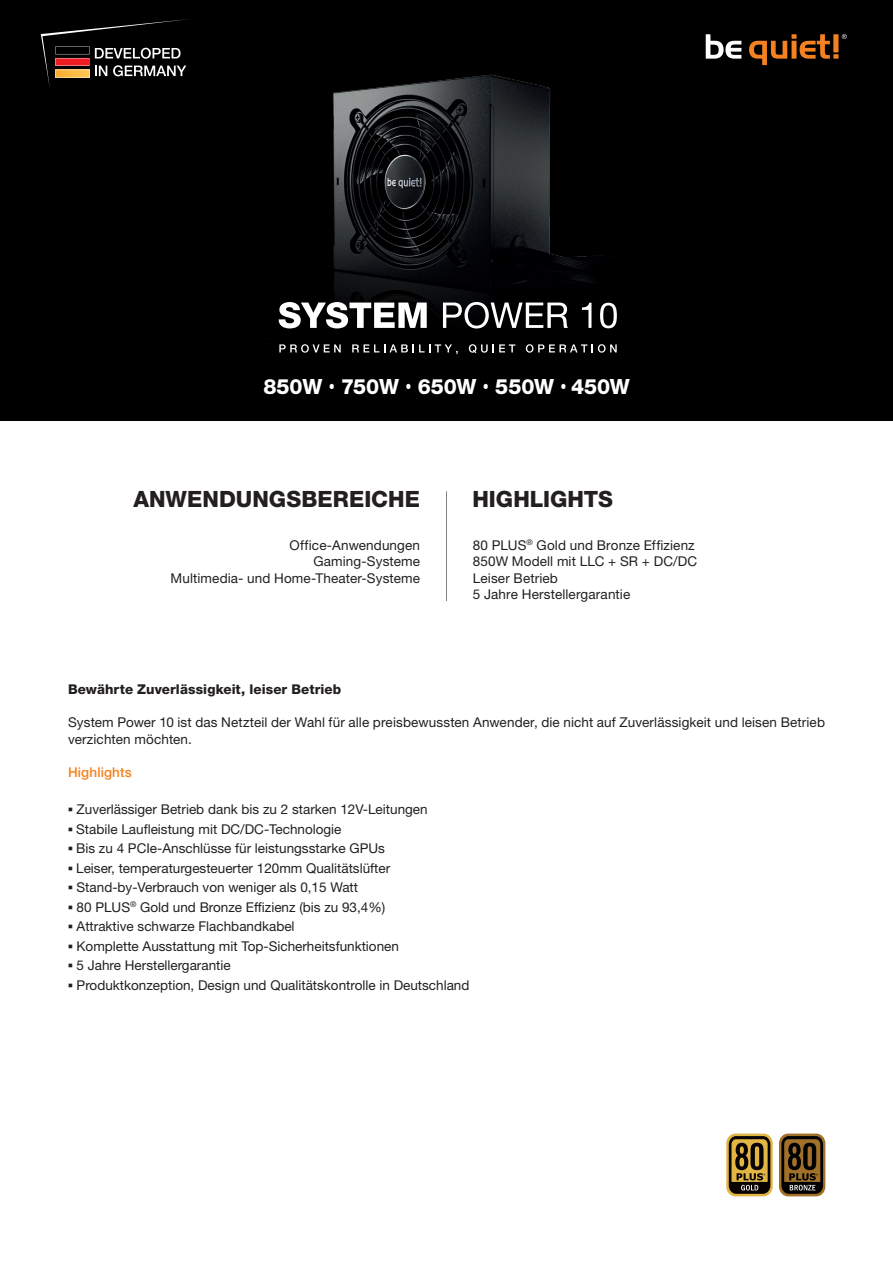
<style>
.page{position:relative;width:893px;height:1263px;background:#fff}
.page>*{position:absolute;margin:0;border:0;box-sizing:border-box;transform-origin:0 0}
.t1{font:800 22.5px "Helvetica Neue LT Pro";letter-spacing:.005em;color:#231f20}
.t2{font:800 21px "Helvetica Neue LT Pro";letter-spacing:-.005em;color:#fff}
.t3{font:13.5px/16.5px "Helvetica Neue LT Pro";color:#231f20}
.t4{font:800 13.5px "Helvetica Neue LT Pro";letter-spacing:.005em;color:#231f20}
.t5{font:500 13.5px "Helvetica Neue LT Pro";letter-spacing:.01em;color:#f58220}
.s1{font-family:"Arial Narrow";font-weight:400}
.s2{font-family:"Franklin Gothic";font-weight:500}
</style>
<div class="page">
<div style="left:0;top:0;width:893px;height:421px;background:#000001"></div>
<svg style="left:706px;top:34px;width:35px;height:25px"></svg>
<svg style="left:749px;top:34px;width:98px;height:31px"></svg>
<hr style="left:446px;top:491px;width:1px;height:110px;background:#808285">
<img style="left:278px;top:74px;width:333px;height:281px">
<svg style="left:726px;top:1133px;width:47px;height:63px"></svg>
<svg style="left:729px;top:1136px;width:41px;height:58px;background:#675222"></svg>
<svg style="left:779px;top:1133px;width:46px;height:63px"></svg>
<svg style="left:781px;top:1136px;width:42px;height:58px;background:#4b3718"></svg>
<svg style="left:279px;top:344px;width:62px;height:9px"></svg>
<svg style="left:352px;top:344px;width:106px;height:10px"></svg>
<svg style="left:469px;top:344px;width:46px;height:9px"></svg>
<svg style="left:526px;top:344px;width:91px;height:9px"></svg>
<svg style="left:279px;top:302px;width:148px;height:26px"></svg>
<svg style="left:443px;top:302px;width:125px;height:26px"></svg>
<svg style="left:582px;top:303px;width:9px;height:25px"></svg>
<svg style="left:600px;top:303px;width:17px;height:25px"></svg>
<svg style="left:41px;top:19px;width:146px;height:69px"></svg>
<h2 class="t2" style="left:263px;top:374px;width:368px">850W <span class="s1">•</span> 750W <span class="s1">•</span> 650W <span class="s1">•</span> 550W <span class="s1">•</span> 450W</h2>
<h1 class="t1" style="left:133px;top:486px;width:288px">ANWENDUNGSBEREICHE</h1>
<h1 class="t1" style="left:472px;top:486px;width:142px">HIGHLIGHTS</h1>
<p class="t3" style="left:171px;top:536px;width:251px;text-align:right">Office-Anwendungen<br>Gaming-Systeme<br>Multimedia- und Home-Theater-Systeme</p>
<p class="t3" style="left:473px;top:536px;width:226px">80 PLUS<sup>®</sup> Gold und Bronze Effizienz<br>850W Modell mit LLC + SR + DC/DC<br>Leiser Betrieb<br>5 Jahre Herstellergarantie</p>
<p class="t4" style="left:68px;top:682px;width:275px">Bewährte Zuverlässigkeit, leiser Betrieb</p>
<p class="t3" style="left:68px;top:714px;width:758px">System Power 10 ist das Netzteil der Wahl für alle preisbewussten Anwender, die nicht auf Zuverlässigkeit und leisen Betrieb verzichten möchten.</p>
<p class="t5" style="left:68px;top:764px;width:65px">Highlights</p>
<p class="t3" style="left:68px;top:801px;width:361px"><span class="s2">▪</span> Zuverlässiger Betrieb dank bis zu 2 starken 12V-Leitungen</p>
<p class="t3" style="left:68px;top:820px;width:275px"><span class="s2">▪</span> Stabile Laufleistung mit DC/DC-Technologie</p>
<p class="t3" style="left:68px;top:840px;width:318px"><span class="s2">▪</span> Bis zu 4 PCIe-Anschlüsse für leistungsstarke GPUs</p>
<p class="t3" style="left:68px;top:859px;width:324px"><span class="s2">▪</span> Leiser, temperaturgesteuerter 120mm Qualitätslüfter</p>
<p class="t3" style="left:68px;top:879px;width:292px"><span class="s2">▪</span> Stand-by-Verbrauch von weniger als 0,15 Watt</p>
<p class="t3" style="left:68px;top:898px;width:319px"><span class="s2">▪</span> 80 PLUS<sup>®</sup> Gold und Bronze Effizienz (bis zu 93,4%)</p>
<p class="t3" style="left:68px;top:918px;width:228px"><span class="s2">▪</span> Attraktive schwarze Flachbandkabel</p>
<p class="t3" style="left:68px;top:937px;width:332px"><span class="s2">▪</span> Komplette Ausstattung mit Top-Sicherheitsfunktionen</p>
<p class="t3" style="left:68px;top:957px;width:164px"><span class="s2">▪</span> 5 Jahre Herstellergarantie</p>
<p class="t3" style="left:68px;top:976px;width:403px"><span class="s2">▪</span> Produktkonzeption, Design und Qualitätskontrolle in Deutschland</p>
</div>
